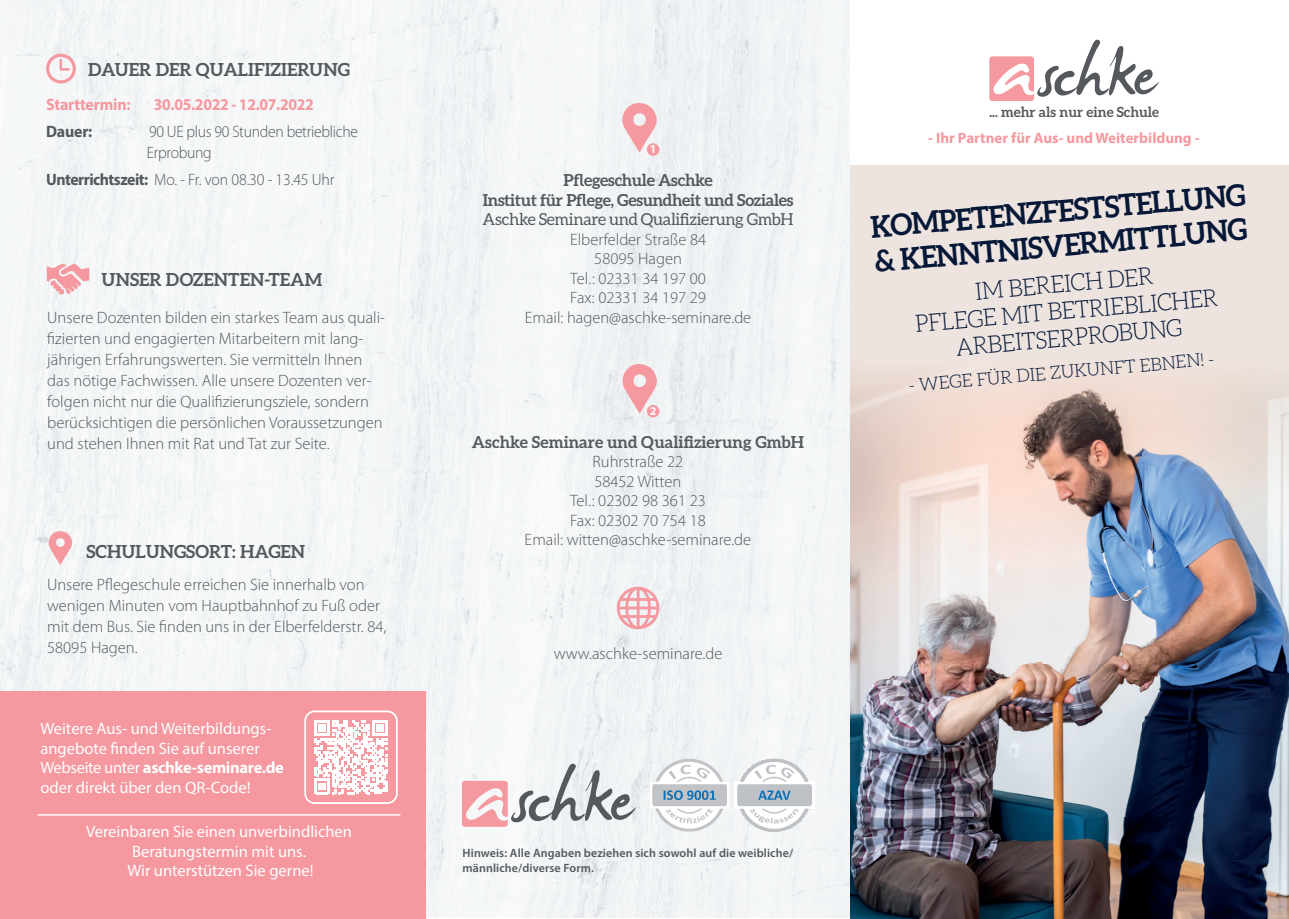
<style>
.page{position:relative;width:1289px;height:919px;background:#fff}
.page>*{position:absolute;margin:0;border:0;box-sizing:border-box;transform-origin:0 0}
.t1{font:700 30px/34.5px "Aleo";color:#051838;scale:.96 1}
.t2{font:300 24px/27px "Aleo";color:#051838;text-align:center;scale:.96 1}
.t3{font:700 18px "Aleo";color:#55585c}
.t4{font:300 18px "Aleo";color:#051838}
.t5{font:300 16.5px/21px "Myriad Pro";color:#55585c}
.t6{font:16.5px/19.5px "Myriad Pro";color:#fff;text-align:center}
.t7{font:700 16.5px/19.5px "Aleo";letter-spacing:-.02em;color:#55585c;text-align:center}
.t8{font:300 16.5px "Myriad Pro";color:#55585c;scale:.96 1}
.t9{font:300 16.5px/21px "Myriad Pro";letter-spacing:-.02em;color:#55585c;scale:.95 1}
.t10{font:16.5px "Aleo";letter-spacing:-.02em;color:#55585c}
.t11{font:700 16.5px "Aleo";color:#55585c}
.t12{font:700 16.5px "Myriad Pro";letter-spacing:-.015em;color:#f5989f;scale:.95 1}
.t13{font:700 16.5px "Myriad Pro";letter-spacing:-.015em;color:#f5989f;scale:.96 1}
.t14{font:700 16.5px "Myriad Pro";letter-spacing:-.01em;color:#55585c;scale:.96 1}
.t15{font:700 15px "Myriad Pro";color:#f5989f}
.t16{font:700 13.95px "Aleo";color:#55585c}
.t17{font:600 12px/15px "Myriad Pro";letter-spacing:.01em;color:#55585c}
.t18{font:700 12px "Myriad Pro";color:#fff}
.s1{font-weight:700}
</style>
<div class="page">
<div style="left:0;top:0;width:850px;height:917px;background:#f4f6f7"></div>
<svg style="left:46px;top:54px;width:30px;height:29px"></svg>
<div style="left:851px;top:140px;width:437px;height:778px;background:#eee4df"></div>
<img style="left:851px;top:375px;width:437px;height:543px">
<svg style="left:47px;top:264px;width:42px;height:30px"></svg>
<div style="left:850px;top:0;width:438px;height:165px;background:#fff"></div>
<svg style="left:989px;top:40px;width:170px;height:61px"></svg>
<svg style="left:462px;top:762px;width:175px;height:64px"></svg>
<svg style="left:649px;top:758px;width:165px;height:74px"></svg>
<svg style="left:617px;top:586px;width:42px;height:43px"></svg>
<div style="left:647px;top:143px;width:12px;height:13px;background:#f5989f;border-radius:50%"></div>
<svg style="left:622px;top:103px;width:34px;height:50px"></svg>
<svg style="left:622px;top:364px;width:34px;height:49px"></svg>
<div style="left:647px;top:405px;width:12px;height:12px;background:#f5989f;border-radius:50%"></div>
<div style="left:0;top:691px;width:425px;height:227px;background:#f5989f"></div>
<svg style="left:314px;top:720px;width:74px;height:74px"></svg>
<div style="left:304px;top:710px;width:94px;height:93px;border:2px solid #fff;border-radius:9px"></div>
<hr style="left:38px;top:814px;width:362px;height:1px;background:#fff">
<svg style="left:49px;top:531px;width:23px;height:34px"></svg>
<p class="t3" style="left:88px;top:59px;width:263px">DAUER DER QUALIFIZIERUNG</p>
<p class="t13" style="left:46px;top:93px;width:90px">Starttermin:</p>
<p class="t12" style="left:154px;top:93px;width:170px">30.05.2022 - 12.07.2022</p>
<p class="t14" style="left:46px;top:120px;width:50px">Dauer:</p>
<p class="t9" style="left:147px;top:121px;width:224px">90 UE plus 90 Stunden betriebliche<br>Erprobung</p>
<p class="t8" style="left:46px;top:170px;width:302px"><span class="s1">Unterrichtszeit:</span> Mo. - Fr. von 08.30 - 13.45 Uhr</p>
<p class="t3" style="left:102px;top:269px;width:222px">UNSER DOZENTEN-TEAM</p>
<p class="t5" style="left:47px;top:307px;width:339px">Unsere Dozenten bilden ein starkes Team aus quali&shy;fizierten und engagierten Mitarbeitern mit lang&shy;jährigen Erfahrungswerten. Sie vermitteln Ihnen das nötige Fachwissen. Alle unsere Dozenten ver&shy;folgen nicht nur die Qualifizierungsziele, sondern berücksichtigen die persönlichen Voraussetzungen und stehen Ihnen mit Rat und Tat zur Seite.</p>
<p class="t3" style="left:86px;top:541px;width:220px">SCHULUNGSORT: HAGEN</p>
<p class="t5" style="left:47px;top:574px;width:341px">Unsere Pflegeschule erreichen Sie innerhalb von wenigen Minuten vom Hauptbahnhof zu Fuß oder mit dem Bus. Sie finden uns in der Elberfelderstr. 84, 58095 Hagen.</p>
<p class="t6" style="left:40px;top:718px;width:245px;text-align:left">Weitere Aus- und Weiterbildungs&shy;angebote nden Sie auf unserer<br>Webseite unter <span class="s1">aschke-seminare.de </span>oder direkt über den QR-Code!</p>
<p class="t6" style="left:86px;top:821px;width:267px">Vereinbaren Sie einen unverbindlichen<br>Beratungstermin mit uns.<br>Wir unterstützen Sie gerne!</p>
<p class="t18" style="left:649px;top:141px;width:8px">1</p>
<p class="t7" style="left:483px;top:170px;width:312px">Pflegeschule Aschke<br>Institut für Pflege, Gesundheit und Soziales</p>
<p class="t10" style="left:482px;top:210px;width:312px">Aschke Seminare und Qualifizierung GmbH</p>
<p class="t5" style="left:525px;top:230px;width:228px;line-height:19.5px;text-align:center">Elberfelder Straße 84<br>58095 Hagen<br>Tel.: 02331 34 197 00<br>Fax: 02331 34 197 29<br>Email: hagen@aschke-seminare.de</p>
<p class="t18" style="left:649px;top:403px;width:8px">2</p>
<p class="t11" style="left:472px;top:432px;width:334px">Aschke Seminare und Qualifizierung GmbH</p>
<p class="t5" style="left:524px;top:452px;width:228px;line-height:19.5px;text-align:center">Ruhrstraße 22<br>58452 Witten<br>Tel.: 02302 98 361 23<br>Fax: 02302 70 754 18<br>Email: witten@aschke-seminare.de</p>
<p class="t5" style="left:554px;top:643px;width:170px">www.aschke-seminare.de</p>
<p class="t16" style="left:989px;top:104px;width:171px">... mehr als nur eine Schule</p>
<p class="t15" style="left:928px;top:128px;width:273px">- Ihr Partner für Aus- und Weiterbildung -</p>
<h1 class="t1" style="left:869px;top:209px;width:393px;rotate:-5deg">KOMPETENZFESTSTELLUNG &amp; KENNTNISVERMITTLUNG</h1>
<h2 class="t2" style="left:911px;top:283px;width:318px;rotate:-5deg">IM BEREICH DER<br>PFLEGE MIT BETRIEBLICHER<br>ARBEITSERPROBUNG</h2>
<p class="t4" style="left:907px;top:375px;width:308px;rotate:-5deg">- WEGE FÜR DIE ZUKUNFT EBNEN! -</p>
<p class="t17" style="left:462px;top:845px;width:332px">Hinweis: Alle Angaben beziehen sich sowohl auf die weibliche/ männliche/diverse Form.</p>
</div>
